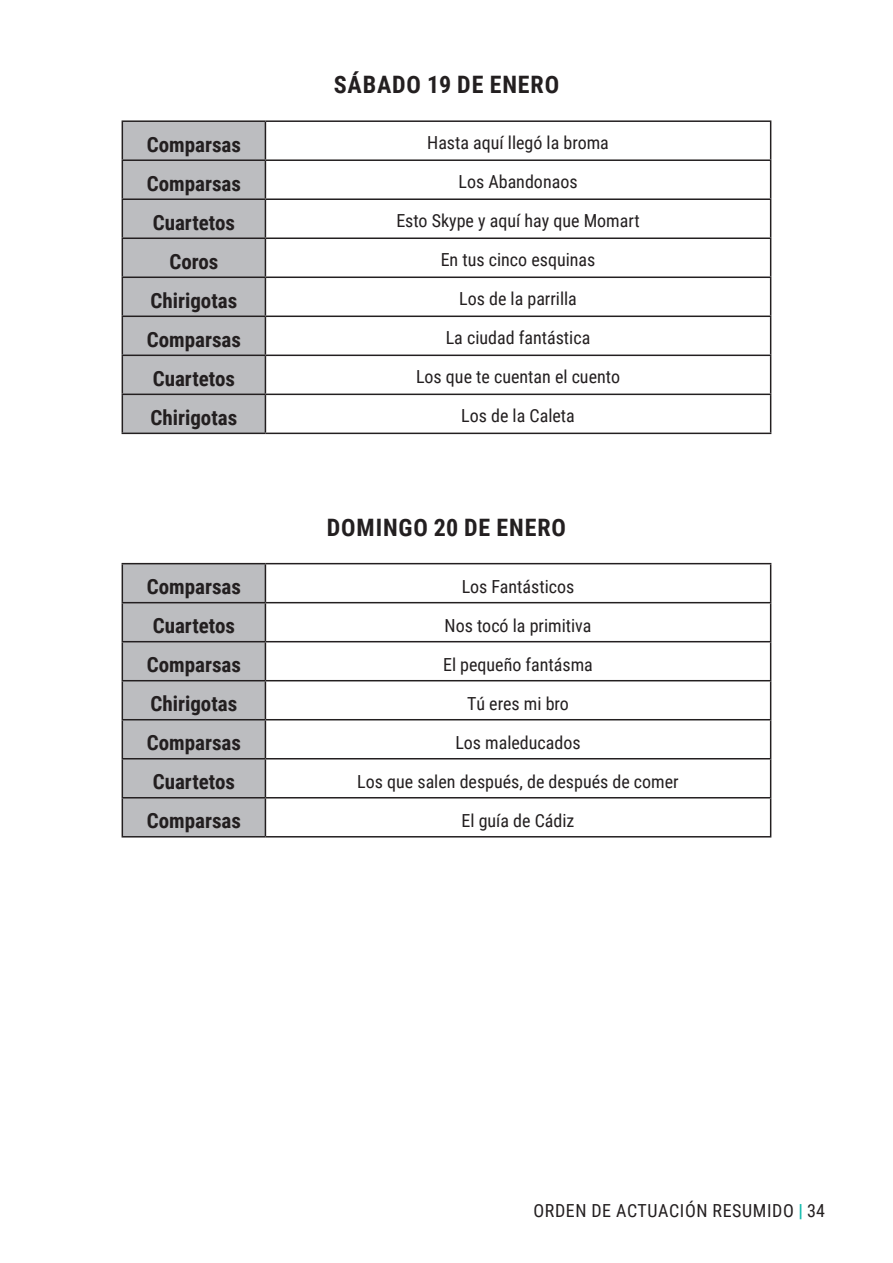
<style>
.page{position:relative;width:893px;height:1263px;background:#fff}
.page>*{position:absolute;margin:0;border:0;box-sizing:border-box;transform-origin:0 0}
.t1{font:700 24px "Roboto Condensed";letter-spacing:.035em;color:#231f20}
.t2{font:700 21px "Roboto Condensed";color:#231f20}
.t3{font:18px "Roboto Condensed";color:#231f20}
.t4{font:18px "Roboto Condensed";letter-spacing:.035em;color:#231f20}
.s1{font-weight:700;color:#10baac}
</style>
<div class="page">
<div style="left:123px;top:122px;width:142px;height:311px;background:#bcbdc0"></div>
<svg style="left:266px;top:122px;width:504px;height:311px"></svg>
<hr style="left:265px;top:122px;width:1px;height:37px;background:#231f20">
<hr style="left:122px;top:159px;width:143px;height:2px;background:#231f20">
<hr style="left:265px;top:159px;width:506px;height:2px;background:#231f20">
<hr style="left:265px;top:161px;width:1px;height:37px;background:#231f20">
<hr style="left:122px;top:198px;width:143px;height:2px;background:#231f20">
<hr style="left:265px;top:198px;width:506px;height:2px;background:#231f20">
<hr style="left:265px;top:200px;width:1px;height:37px;background:#231f20">
<hr style="left:122px;top:237px;width:143px;height:2px;background:#231f20">
<hr style="left:265px;top:237px;width:506px;height:2px;background:#231f20">
<hr style="left:265px;top:239px;width:1px;height:37px;background:#231f20">
<hr style="left:122px;top:276px;width:143px;height:2px;background:#231f20">
<hr style="left:265px;top:276px;width:506px;height:2px;background:#231f20">
<hr style="left:265px;top:278px;width:1px;height:38px;background:#231f20">
<hr style="left:122px;top:316px;width:143px;height:1px;background:#231f20">
<hr style="left:265px;top:316px;width:506px;height:1px;background:#231f20">
<hr style="left:265px;top:317px;width:1px;height:38px;background:#231f20">
<hr style="left:265px;top:356px;width:1px;height:38px;background:#231f20">
<hr style="left:265px;top:395px;width:1px;height:38px;background:#231f20">
<hr style="left:122px;top:120px;width:143px;height:2px;background:#231f20">
<hr style="left:122px;top:122px;width:1px;height:37px;background:#231f20">
<hr style="left:265px;top:120px;width:506px;height:2px;background:#231f20">
<hr style="left:770px;top:122px;width:1px;height:37px;background:#231f20">
<hr style="left:122px;top:161px;width:1px;height:37px;background:#231f20">
<hr style="left:770px;top:161px;width:1px;height:37px;background:#231f20">
<hr style="left:122px;top:200px;width:1px;height:37px;background:#231f20">
<hr style="left:770px;top:200px;width:1px;height:37px;background:#231f20">
<hr style="left:122px;top:239px;width:1px;height:37px;background:#231f20">
<hr style="left:770px;top:239px;width:1px;height:37px;background:#231f20">
<hr style="left:122px;top:278px;width:1px;height:38px;background:#231f20">
<hr style="left:770px;top:278px;width:1px;height:38px;background:#231f20">
<hr style="left:122px;top:317px;width:1px;height:38px;background:#231f20">
<hr style="left:770px;top:317px;width:1px;height:38px;background:#231f20">
<hr style="left:122px;top:355px;width:143px;height:1px;background:#231f20">
<hr style="left:122px;top:356px;width:1px;height:38px;background:#231f20">
<hr style="left:265px;top:355px;width:506px;height:1px;background:#231f20">
<hr style="left:770px;top:356px;width:1px;height:38px;background:#231f20">
<hr style="left:122px;top:394px;width:143px;height:1px;background:#231f20">
<hr style="left:122px;top:395px;width:1px;height:38px;background:#231f20">
<hr style="left:265px;top:394px;width:506px;height:1px;background:#231f20">
<hr style="left:770px;top:395px;width:1px;height:38px;background:#231f20">
<hr style="left:122px;top:433px;width:143px;height:1px;background:#231f20">
<hr style="left:265px;top:433px;width:506px;height:1px;background:#231f20">
<div style="left:123px;top:564px;width:142px;height:272px;background:#bcbdc0"></div>
<svg style="left:266px;top:564px;width:504px;height:272px"></svg>
<hr style="left:265px;top:564px;width:1px;height:38px;background:#231f20">
<hr style="left:122px;top:602px;width:143px;height:1px;background:#231f20">
<hr style="left:265px;top:602px;width:506px;height:1px;background:#231f20">
<hr style="left:265px;top:603px;width:1px;height:38px;background:#231f20">
<hr style="left:122px;top:641px;width:143px;height:1px;background:#231f20">
<hr style="left:265px;top:641px;width:506px;height:1px;background:#231f20">
<hr style="left:265px;top:642px;width:1px;height:38px;background:#231f20">
<hr style="left:122px;top:680px;width:143px;height:1px;background:#231f20">
<hr style="left:265px;top:680px;width:506px;height:1px;background:#231f20">
<hr style="left:265px;top:681px;width:1px;height:38px;background:#231f20">
<hr style="left:122px;top:719px;width:143px;height:1px;background:#231f20">
<hr style="left:265px;top:719px;width:506px;height:1px;background:#231f20">
<hr style="left:265px;top:720px;width:1px;height:38px;background:#231f20">
<hr style="left:122px;top:758px;width:143px;height:1px;background:#231f20">
<hr style="left:265px;top:758px;width:506px;height:1px;background:#231f20">
<hr style="left:265px;top:759px;width:1px;height:38px;background:#231f20">
<hr style="left:265px;top:798px;width:1px;height:38px;background:#231f20">
<hr style="left:122px;top:563px;width:143px;height:1px;background:#231f20">
<hr style="left:122px;top:564px;width:1px;height:38px;background:#231f20">
<hr style="left:265px;top:563px;width:506px;height:1px;background:#231f20">
<hr style="left:770px;top:564px;width:1px;height:38px;background:#231f20">
<hr style="left:122px;top:603px;width:1px;height:38px;background:#231f20">
<hr style="left:770px;top:603px;width:1px;height:38px;background:#231f20">
<hr style="left:122px;top:642px;width:1px;height:38px;background:#231f20">
<hr style="left:770px;top:642px;width:1px;height:38px;background:#231f20">
<hr style="left:122px;top:681px;width:1px;height:38px;background:#231f20">
<hr style="left:770px;top:681px;width:1px;height:38px;background:#231f20">
<hr style="left:122px;top:720px;width:1px;height:38px;background:#231f20">
<hr style="left:770px;top:720px;width:1px;height:38px;background:#231f20">
<hr style="left:122px;top:759px;width:1px;height:38px;background:#231f20">
<hr style="left:770px;top:759px;width:1px;height:38px;background:#231f20">
<hr style="left:122px;top:797px;width:143px;height:1px;background:#231f20">
<hr style="left:122px;top:798px;width:1px;height:38px;background:#231f20">
<hr style="left:265px;top:797px;width:506px;height:1px;background:#231f20">
<hr style="left:770px;top:798px;width:1px;height:38px;background:#231f20">
<hr style="left:122px;top:836px;width:143px;height:1px;background:#231f20">
<hr style="left:265px;top:836px;width:506px;height:1px;background:#231f20">
<h1 class="t1" style="left:334px;top:68px;width:227px">SÁBADO 19 DE ENERO</h1>
<p class="t2" style="left:147px;top:130px;width:96px">Comparsas</p>
<p class="t3" style="left:427px;top:130px;width:183px">Hasta aquí llegó la broma</p>
<p class="t2" style="left:147px;top:169px;width:96px">Comparsas</p>
<p class="t3" style="left:458px;top:169px;width:121px">Los Abandonaos</p>
<p class="t2" style="left:153px;top:208px;width:84px">Cuartetos</p>
<p class="t3" style="left:396px;top:208px;width:245px">Esto Skype y aquí hay que Momart</p>
<p class="t2" style="left:169px;top:247px;width:51px">Coros</p>
<p class="t3" style="left:441px;top:247px;width:156px">En tus cinco esquinas</p>
<p class="t2" style="left:150px;top:286px;width:88px">Chirigotas</p>
<p class="t3" style="left:459px;top:286px;width:119px">Los de la parrilla</p>
<p class="t2" style="left:147px;top:325px;width:96px">Comparsas</p>
<p class="t3" style="left:446px;top:325px;width:146px">La ciudad fantástica</p>
<p class="t2" style="left:153px;top:364px;width:84px">Cuartetos</p>
<p class="t3" style="left:416px;top:364px;width:205px">Los que te cuentan el cuento</p>
<p class="t2" style="left:150px;top:403px;width:88px">Chirigotas</p>
<p class="t3" style="left:461px;top:403px;width:115px">Los de la Caleta</p>
<h1 class="t1" style="left:327px;top:510px;width:241px">DOMINGO 20 DE ENERO</h1>
<p class="t2" style="left:147px;top:572px;width:96px">Comparsas</p>
<p class="t3" style="left:462px;top:574px;width:114px">Los Fantásticos</p>
<p class="t2" style="left:153px;top:611px;width:84px">Cuartetos</p>
<p class="t3" style="left:445px;top:613px;width:148px">Nos tocó la primitiva</p>
<p class="t2" style="left:147px;top:650px;width:96px">Comparsas</p>
<p class="t3" style="left:443px;top:652px;width:151px">El pequeño fantásma</p>
<p class="t2" style="left:150px;top:689px;width:88px">Chirigotas</p>
<p class="t3" style="left:467px;top:691px;width:103px">Tú eres mi bro</p>
<p class="t2" style="left:147px;top:728px;width:96px">Comparsas</p>
<p class="t3" style="left:455px;top:730px;width:127px">Los maleducados</p>
<p class="t2" style="left:153px;top:767px;width:84px">Cuartetos</p>
<p class="t3" style="left:357px;top:769px;width:323px">Los que salen después, de después de comer</p>
<p class="t2" style="left:147px;top:806px;width:96px">Comparsas</p>
<p class="t3" style="left:462px;top:808px;width:114px">El guía de Cádiz</p>
<p class="t4" style="left:533px;top:1198px;width:211px">Orden de actuación resum</p>
<p class="t3" style="left:767px;top:1198px;width:59px">ido <span class="s1">|</span> 34</p>
</div>
